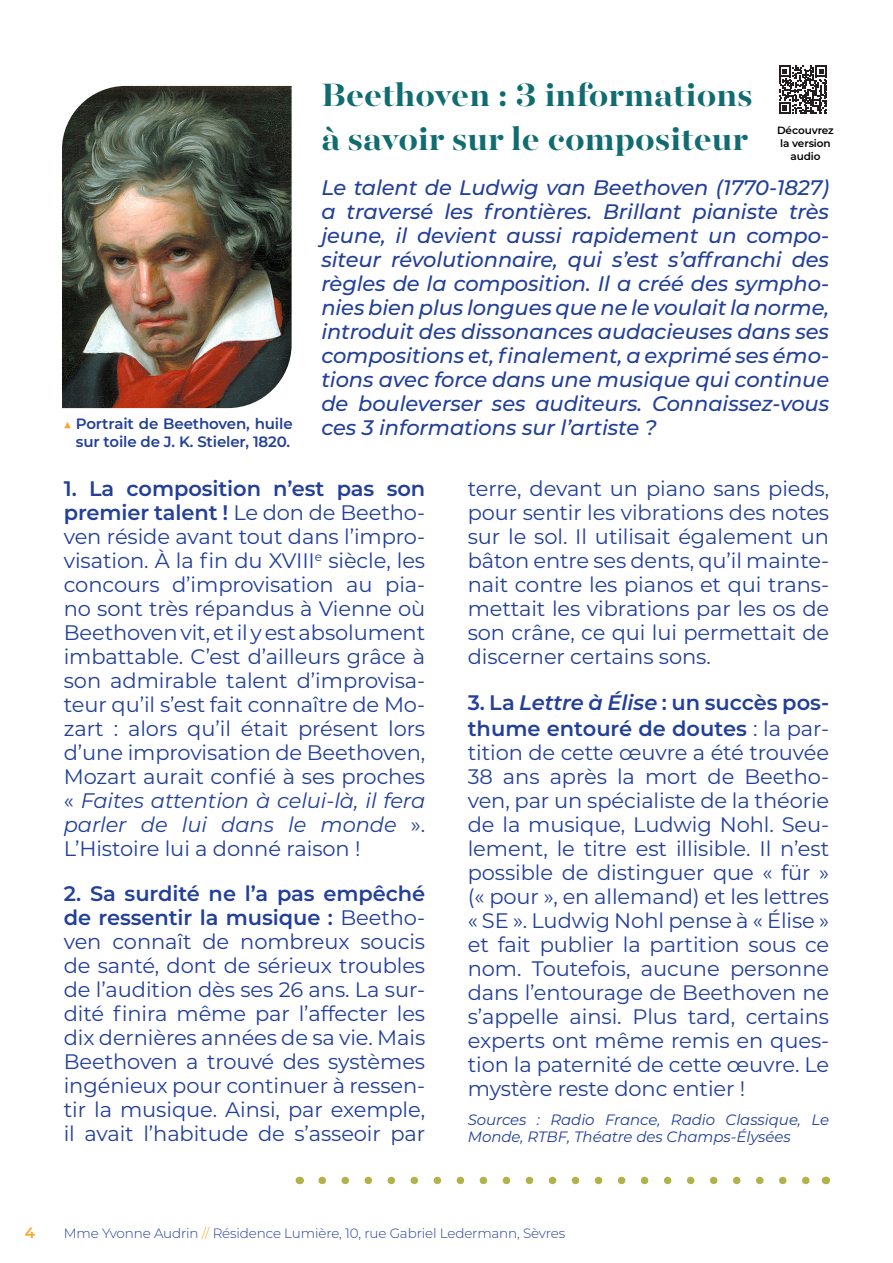
<style>
.page{position:relative;width:893px;height:1263px;background:#fff}
.page>*{position:absolute;margin:0;border:0;box-sizing:border-box;transform-origin:0 0}
.t1{font:700 36px/43.2px "Majesti Banner";color:#106c70}
.t2{font:21px/24px "Montserrat";letter-spacing:-.005em;color:#223f99;text-align:justify}
.t3{font:italic 500 21px/24px "Montserrat";letter-spacing:-.005em;color:#223f99;text-align:justify}
.t4{font:italic 15px/16.5px "Montserrat";letter-spacing:-.005em;color:#223f99}
.t5{font:600 15px/18px "Montserrat";letter-spacing:-.01em;color:#223f99;text-align:right}
.t6{font:600 15px "Montserrat";color:#f9a628}
.t7{font:300 13.5px "Montserrat";letter-spacing:-.01em;color:#223f99}
.t8{font:600 10.5px/12.6px "Montserrat";letter-spacing:-.01em;color:#000;text-align:center}
.s1{color:#f9a628}
.s2{font-weight:600}
.s3{font-style:italic}
.s4{font-weight:600;font-style:italic}
</style>
<div class="page">
<img style="left:62px;top:86px;width:230px;height:322px">
<svg style="left:779px;top:66px;width:48px;height:48px"></svg>
<svg style="left:322px;top:1177px;width:488px;height:7px"></svg>
<p class="t5" style="left:63px;top:414px;width:231px"><span class="s1">▲</span> Portrait de Beethoven, huile sur toile de J. K. Stieler, 1820.</p>
<p class="t1" style="left:321px;top:76px;width:433px">Beethoven : 3 informations à savoir sur le compositeur</p>
<p class="t3" style="left:321px;top:174px;width:509px">Le talent de Ludwig van Beethoven (1770-1827) a traversé les frontières. Brillant pianiste très jeune, il devient aussi rapidement un compo&shy;siteur révolutionnaire, qui s’est s’affranchi des règles de la composition. Il a créé des sympho&shy;nies bien plus longues que ne le voulait la norme, introduit des dissonances audacieuses dans ses compositions et, finalement, a exprimé ses émo&shy;tions avec force dans une musique qui continue de bouleverser ses auditeurs. Connaissez-vous ces 3 informations sur l’artiste ?</p>
<p class="t8" style="left:777px;top:124px;width:58px">Découvrez la version audio</p>
<p class="t2" style="left:64px;top:475px;width:363px"><span class="s2">1. La composition n’est pas son premier talent !</span> Le don de Beetho&shy;ven réside avant tout dans l’impro&shy;visation. À la fin du XVIII<sup>e</sup> siècle, les concours d’improvisation au pia&shy;no sont très répandus à Vienne où Beethoven vit, et il y est absolument imbattable. C’est d’ailleurs grâce à son admirable talent d’improvisa&shy;teur qu’il s’est fait connaître de Mo&shy;zart : alors qu’il était présent lors d’une improvisation de Beethoven, Mozart aurait confié à ses proches « <span class="s3">Faites attention à celui-là, il fera parler de lui dans le monde</span> ».<br>L’Histoire lui a donné raison !</p>
<p class="t2" style="left:64px;top:881px;width:363px"><span class="s2">2. Sa surdité ne l’a pas empêché de ressentir la musique :</span> Beetho&shy;ven connaît de nombreux soucis de santé, dont de sérieux troubles de l’audition dès ses 26 ans. La sur&shy;dité finira même par l’affecter les dix dernières années de sa vie. Mais Beethoven a trouvé des systèmes ingénieux pour continuer à ressen&shy;tir la musique. Ainsi, par exemple, il avait l’habitude de s’asseoir par</p>
<p class="t2" style="left:468px;top:475px;width:363px">terre, devant un piano sans pieds, pour sentir les vibrations des notes sur le sol. Il utilisait également un bâton entre ses dents, qu’il mainte&shy;nait contre les pianos et qui trans&shy;mettait les vibrations par les os de son crâne, ce qui lui permettait de discerner certains sons.</p>
<p class="t2" style="left:468px;top:690px;width:363px"><span class="s2">3. La</span> <span class="s4">Lettre à Élise</span> <span class="s2">: un succès pos&shy;thume entouré de doutes</span> : la par&shy;tition de cette œuvre a été trouvée 38 ans après la mort de Beetho&shy;ven, par un spécialiste de la théorie de la musique, Ludwig Nohl. Seu&shy;lement, le titre est illisible. Il n’est possible de distinguer que « für » (« pour », en allemand) et les lettres « SE ». Ludwig Nohl pense à « Élise » et fait publier la partition sous ce nom. Toutefois, aucune personne dans l’entourage de Beethoven ne s’appelle ainsi. Plus tard, certains experts ont même remis en ques&shy;tion la paternité de cette œuvre. Le mystère reste donc entier !</p>
<p class="t4" style="left:468px;top:1111px;width:363px">Sources : Radio France, Radio Classique, Le<br>Monde, RTBF, Théatre des Champs-Élysées</p>
<p class="t6" style="left:25px;top:1222px;width:12px">4</p>
<p class="t7" style="left:64px;top:1224px;width:503px">Mme Yvonne Audrin <span class="s1">//</span> Résidence Lumière, 10, rue Gabriel Ledermann, Sèvres</p>
</div>
